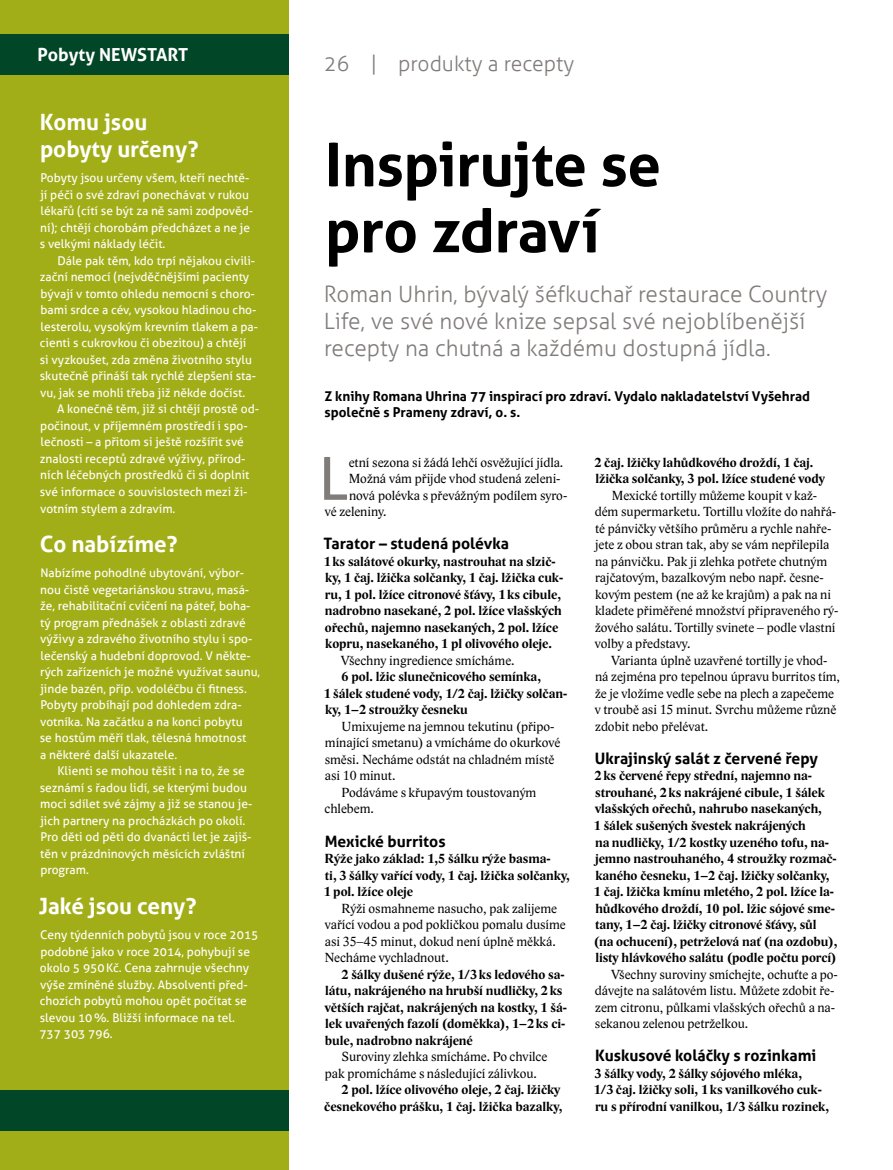
<style>
.page{position:relative;width:893px;height:1170px;background:#fff}
.page>*{position:absolute;margin:0;border:0;box-sizing:border-box;transform-origin:0 0}
.t1{font:700 60px/66px "Aller";letter-spacing:-.01em;color:#000}
.t2{font:59.25px "Aller";color:#807c7a}
.t3{font:300 22.5px/27px "Aller";color:#807c7a}
.t4{font:700 22.5px/27px "Aller";color:#fff}
.t5{font:300 21px "Aller";color:#807c7a}
.t6{font:700 18px "Aller";color:#fff}
.t7{font:700 15.75px "Aller";color:#000}
.t8{font:700 13.5px/16.5px "Lido STF";color:#000}
.t9{font:13.5px/16.5px "Lido STF";color:#000}
.t10{font:700 13.5px/16.5px "Aller";color:#000}
.t11{font:12px/16.5px "Aller";color:#fff}
</style>
<div class="page">
<div style="left:0;top:0;width:288px;height:1169px;background:#a2ae18"></div>
<div style="left:0;top:34px;width:288px;height:40px;background:#004627"></div>
<div style="left:0;top:1090px;width:288px;height:40px;background:#004627"></div>
<h3 class="t6" style="left:38px;top:43px;width:152px">Pobyty NEWSTART</h3>
<h3 class="t4" style="left:40px;top:109px;width:160px">Komu jsou pobyty určeny?</h3>
<p class="t11" style="left:40px;top:170px;width:215px">Pobyty jsou určeny všem, kteří nechtě&shy;jí péči o své zdraví ponechávat v rukou lékařů (cítí se být za ně sami zodpověd&shy;ní); chtějí chorobám předcházet a ne je s velkými náklady léčit.</p>
<p class="t11" style="left:40px;top:252px;width:220px;text-indent:18px">Dále pak těm, kdo trpí nějakou civili&shy;zační nemocí (nejvděčnějšími pacienty bývají v tomto ohledu nemocní s choro&shy;bami srdce a cév, vysokou hladinou cho&shy;lesterolu, vysokým krevním tlakem a pa&shy;cienti s cukrovkou či obezitou) a chtějí si vyzkoušet, zda změna životního stylu skutečně přináší tak rychlé zlepšení sta&shy;vu, jak se mohli třeba již někde dočíst.</p>
<p class="t11" style="left:40px;top:401px;width:221px;text-indent:17px">A konečně těm, již si chtějí prostě od&shy;počinout, v příjemném prostředí i spo&shy;lečnosti – a přitom si ještě rozšířit své znalosti receptů zdravé výživy, přírod&shy;ních léčebných prostředků či si doplnit své informace o souvislostech mezi ži&shy;votním stylem a zdravím.</p>
<h3 class="t4" style="left:40px;top:530px;width:139px">Co nabízíme?</h3>
<p class="t11" style="left:40px;top:564px;width:222px">Nabízíme pohodlné ubytování, výbor&shy;nou čistě vegetariánskou stravu, masá&shy;že, rehabilitační cvičení na páteř, boha&shy;tý program přednášek z oblasti zdravé výživy a zdravého životního stylu i spo&shy;lečenský a hudební doprovod. V někte&shy;rých zařízeních je možné využívat saunu, jinde bazén, příp. vodoléčbu či fitness.<br>Pobyty probíhají pod dohledem zdra&shy;votníka. Na začátku a na konci pobytu<br>se hostům měří tlak, tělesná hmotnost<br>a některé další ukazatele.</p>
<p class="t11" style="left:40px;top:762px;width:214px;text-indent:18px">Klienti se mohou těšit i na to, že se seznámí s řadou lidí, se kterými budou moci sdílet své zájmy a již se stanou je&shy;jich partnery na procházkách po okolí.<br>Pro děti od pěti do dvanácti let je zajiš&shy;těn v prázdninových měsících zvláštní program.</p>
<h3 class="t4" style="left:39px;top:892px;width:159px">Jaké jsou ceny?</h3>
<p class="t11" style="left:39px;top:926px;width:220px">Ceny týdenních pobytů jsou v roce 2015 podobné jako v roce 2014, pohybují se okolo 5 950Kč. Cena zahrnuje všechny výše zmíněné služby. Absolventi před&shy;chozích pobytů mohou opět počítat se slevou 10%. Bližší informace na tel.<br>737 303 796.</p>
<h3 class="t5" style="left:324px;top:50px;width:251px">26 | produkty a recepty</h3>
<h1 class="t1" style="left:325px;top:131px;width:338px">Inspirujte se pro zdraví</h1>
<h3 class="t3" style="left:324px;top:280px;width:505px">Roman Uhrin, bývalý šéfkuchař restaurace Country<br>Life, ve své nové knize sepsal své nejoblíbenější recepty na chutná a každému dostupná jídla.</h3>
<p class="t10" style="left:324px;top:387px;width:487px">Z knihy Romana Uhrina 77 inspirací pro zdraví. Vydalo nakladatelství Vyšehrad společně s Prameny zdraví, o. s.</p>
<h2 class="t2" style="left:319px;top:442px;width:31px">L</h2>
<p class="t9" style="left:349px;top:454px;width:216px">etní sezona si žádá lehčí osvěžující jídla.</p>
<p class="t9" style="left:349px;top:470px;width:213px">Možná vám přijde vhod studená zeleni-</p>
<p class="t9" style="left:349px;top:487px;width:220px">nová polévka s převážným podílem syro-</p>
<p class="t9" style="left:325px;top:503px;width:64px">vé zeleniny.</p>
<h3 class="t7" style="left:324px;top:534px;width:187px">Tarator – studená polévka</h3>
<p class="t8" style="left:324px;top:553px;width:241px">1ks salátové okurky, nastrouhat na slzič&shy;ky, 1 čaj. lžička solčanky, 1 čaj. lžička cuk&shy;ru, 1 pol. lžíce citronové šťávy, 1ks cibule, nadrobno nasekané, 2 pol. lžíce vlašských ořechů, najemno nasekaných, 2 pol. lžíce kopru, nasekaného, 1 pl olivového oleje.</p>
<p class="t9" style="left:341px;top:652px;width:175px">Všechny ingredience smícháme.</p>
<p class="t8" style="left:324px;top:668px;width:245px;text-indent:18px">6 pol. lžic slunečnicového semínka,<br>1 šálek studené vody, 1/2 čaj. lžičky solčan&shy;ky, 1–2 stroužky česneku</p>
<p class="t9" style="left:342px;top:718px;width:214px">Umixujeme na jemnou tekutinu (připo-</p>
<p class="t9" style="left:325px;top:734px;width:237px">mínající smetanu) a vmícháme do okurkové</p>
<p class="t9" style="left:325px;top:751px;width:231px">směsi. Necháme odstát na chladném místě</p>
<p class="t9" style="left:325px;top:767px;width:72px">asi 10 minut.</p>
<p class="t9" style="left:342px;top:784px;width:196px">Podáváme s křupavým toustovaným</p>
<p class="t9" style="left:325px;top:800px;width:51px">chlebem.</p>
<h3 class="t7" style="left:325px;top:831px;width:122px">Mexické burritos</h3>
<p class="t8" style="left:324px;top:850px;width:248px">Rýže jako základ: 1,5 šálku rýže basma-<br>ti, 3 šálky vařící vody, 1 čaj. lžička solčanky,<br>1 pol. lžíce oleje</p>
<p class="t9" style="left:324px;top:899px;width:243px;text-indent:17px">Rýži osmahneme nasucho, pak zalijeme vařící vodou a pod pokličkou pomalu dusíme asi 35–45 minut, dokud není úplně měkká.<br>Necháme vychladnout.</p>
<p class="t8" style="left:325px;top:965px;width:243px;text-indent:17px">2 šálky dušené rýže, 1/3ks ledového sa&shy;látu, nakrájeného na hrubší nudličky, 2ks větších rajčat, nakrájených na kostky, 1 šá&shy;lek uvařených fazolí (doměkka), 1–2ks ci&shy;bule, nadrobno nakrájené</p>
<p class="t9" style="left:325px;top:1048px;width:224px;text-indent:17px">Suroviny zlehka smícháme. Po chvilce pak promícháme s následující zálivkou.</p>
<p class="t8" style="left:324px;top:1081px;width:240px;text-align:right">2 pol. lžíce olivového oleje, 2 čaj. lžičky česnekového prášku, 1 čaj. lžička bazalky,</p>
<p class="t8" style="left:595px;top:454px;width:232px">2 čaj. lžičky lahůdkového droždí, 1 čaj. lžička solčanky, 3 pol. lžíce studené vody</p>
<p class="t9" style="left:595px;top:487px;width:245px;text-indent:17px">Mexické tortilly můžeme koupit v kaž&shy;dém supermarketu. Tortillu vložíte do nahřá&shy;té pánvičky většího průměru a rychle nahře&shy;jete z obou stran tak, aby se vám nepřilepila na pánvičku. Pak ji zlehka potřete chutným rajčatovým, bazalkovým nebo např. česne&shy;kovým pestem (ne až ke krajům) a pak na ni kladete přiměřené množství připraveného rý&shy;žového salátu. Tortilly svinete – podle vlastní volby a představy.</p>
<p class="t9" style="left:595px;top:652px;width:247px;text-indent:17px">Varianta úplně uzavřené tortilly je vhod&shy;ná zejména pro tepelnou úpravu burritos tím, že je vložíme vedle sebe na plech a zapečeme v troubě asi 15 minut. Svrchu můžeme různě zdobit nebo přelévat.</p>
<h3 class="t7" style="left:595px;top:748px;width:225px">Ukrajinský salát z červené řepy</h3>
<p class="t8" style="left:594px;top:768px;width:245px">2ks červené řepy střední, najemno na&shy;strouhané, 2ks nakrájené cibule, 1 šálek vlašských ořechů, nahrubo nasekaných,<br>1 šálek sušených švestek nakrájených<br>na nudličky, 1/2 kostky uzeného tofu, na&shy;jemno nastrouhaného, 4 stroužky rozmač&shy;kaného česneku, 1–2 čaj. lžičky solčanky, 1 čaj. lžička kmínu mletého, 2 pol. lžíce la&shy;hůdkového droždí, 10 pol. lžic sójové sme&shy;tany, 1–2 čaj. lžičky citronové šťávy, sůl (na ochucení), petrželová nať (na ozdobu), listy hlávkového salátu (podle počtu porcí)</p>
<p class="t9" style="left:595px;top:965px;width:245px;text-indent:17px">Všechny suroviny smíchejte, ochuťte a po&shy;dávejte na salátovém listu. Můžete zdobit ře&shy;zem citronu, půlkami vlašských ořechů a na&shy;sekanou zelenou petrželkou.</p>
<h3 class="t7" style="left:595px;top:1045px;width:223px">Kuskusové koláčky s rozinkami</h3>
<p class="t8" style="left:594px;top:1065px;width:237px">3 šálky vody, 2 šálky sójového mléka,<br>1/3 čaj. lžičky soli, 1ks vanilkového cuk&shy;ru s přírodní vanilkou, 1/3 šálku rozinek,</p>
</div>
